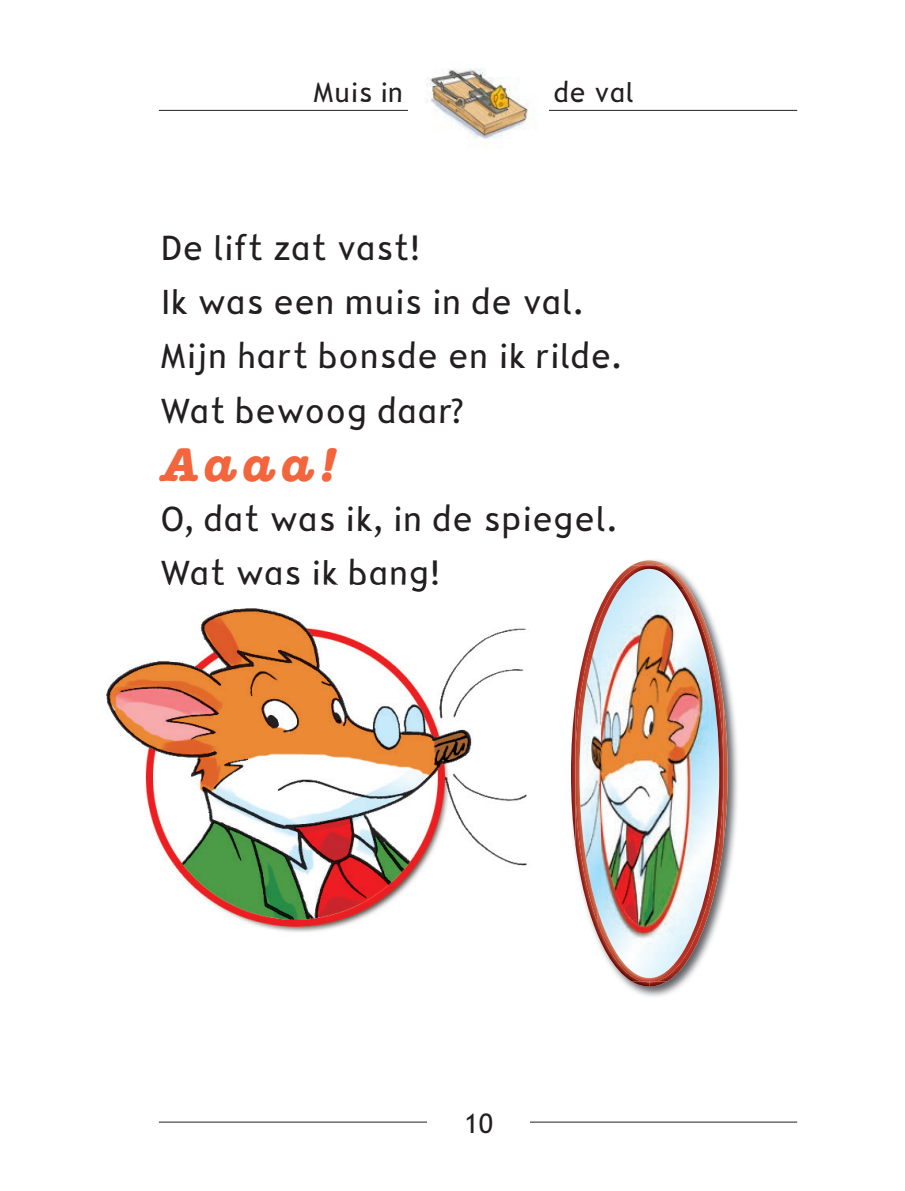
<style>
.page{position:relative;width:905px;height:1191px;background:#fff}
.page>*{position:absolute;margin:0;border:0;box-sizing:border-box;transform-origin:0 0}
.t1{font:italic 700 47.25px "American Typewriter Std";color:#f2653d}
.t2{font:33.75px/54px "Alexies Nieuw";letter-spacing:.01em;color:#231f20}
.t3{font:27px "Alexies Nieuw";color:#231f20}
</style>
<div class="page">
<hr style="left:159px;top:1121px;width:638px;height:1px;background:#231f20">
<div style="left:427px;top:1091px;width:102px;height:56px;background:#fff"></div>
<hr style="left:159px;top:110px;width:638px;height:1px;background:#231f20">
<img style="left:407px;top:68px;width:141px;height:71px">
<img style="left:106px;top:591px;width:421px;height:341px">
<img style="left:168px;top:584px;width:269px;height:7px">
<img style="left:574px;top:562px;width:164px;height:435px">
<img style="left:632px;top:560px;width:34px;height:4px">
<img style="left:724px;top:703px;width:3px;height:140px">
<img style="left:571px;top:701px;width:4px;height:143px">
<img style="left:631px;top:982px;width:36px;height:4px">
<img style="left:575px;top:565px;width:44px;height:416px">
<img style="left:586px;top:589px;width:33px;height:74px">
<img style="left:575px;top:662px;width:22px;height:261px">
<img style="left:619px;top:564px;width:105px;height:418px">
<img style="left:597px;top:909px;width:22px;height:47px">
<p class="t3" style="left:314px;top:76px;width:91px">Muis in</p>
<p class="t3" style="left:553px;top:76px;width:82px">de val</p>
<p class="t2" style="left:161px;top:222px;width:462px">De lift zat vast!<br>Ik was een muis in de val.<br>Mijn hart bonsde en ik rilde.<br>Wat bewoog daar?</p>
<h1 class="t1" style="left:161px;top:434px;width:180px">Aaaa!</h1>
<p class="t2" style="left:161px;top:492px;width:457px">O, dat was ik, in de spiegel.<br>Wat was ik bang!</p>
<p class="t3" style="left:462px;top:1107px;width:33px">10</p>
</div>
